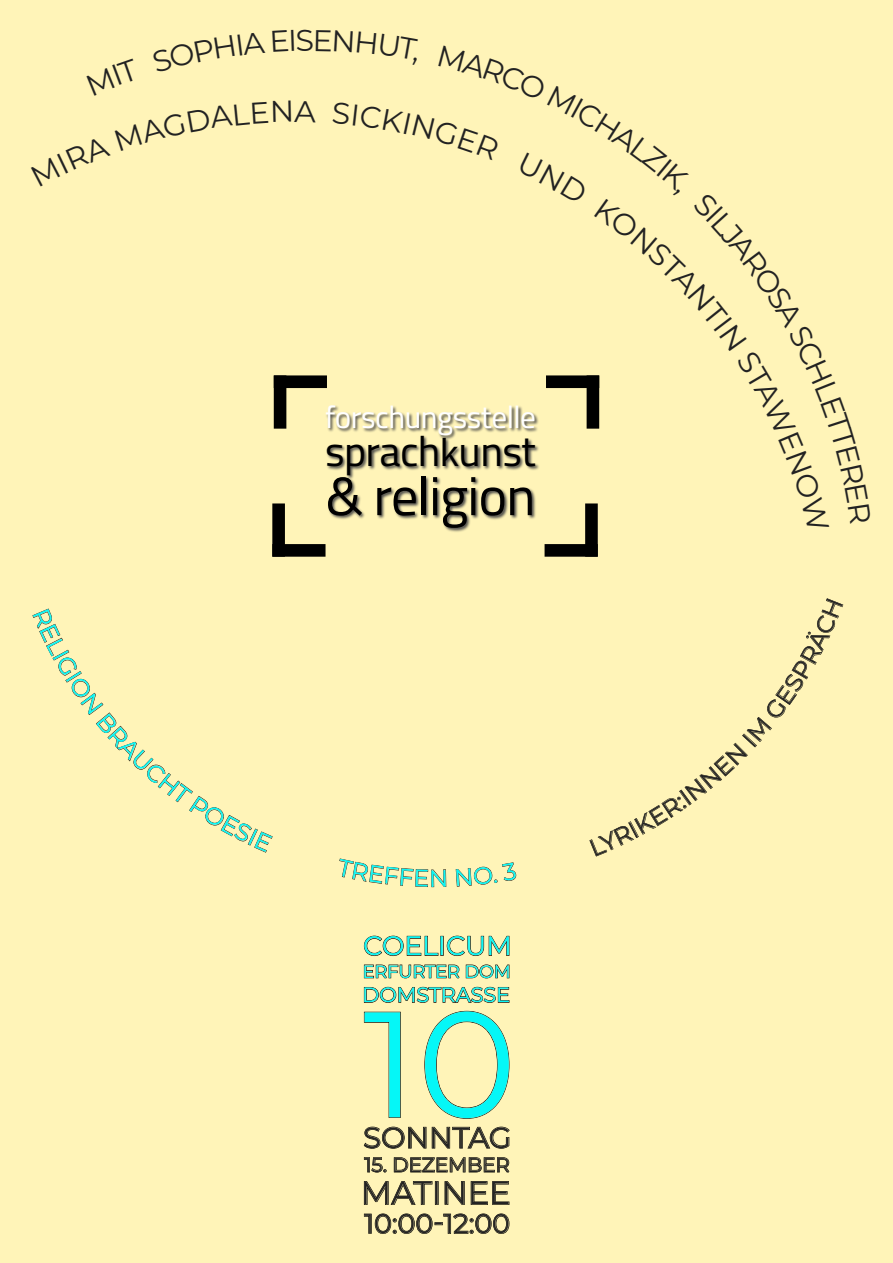
<style>
.page{position:relative;width:893px;height:1263px;background:#fff4b8}
.page>*{position:absolute;margin:0;border:0;box-sizing:border-box;transform-origin:0 0}
.t1{font:149.7px "Montserrat";color:#05f7f7}
.t2{font:54.3px "Cairo";letter-spacing:-.015em;color:#000}
.t3{font:42px "Cairo";letter-spacing:-.015em;color:#000}
.t4{font:32.1px "Montserrat";color:#222}
.t5{font:31.2px "Cairo";letter-spacing:-.015em;color:#fff}
.t6{font:29.1px "Montserrat";color:#222}
.t7{font:27px "Montserrat";color:#222}
.t8{font:26.7px "Montserrat";color:#05f7f7}
.t9{font:20.7px "Montserrat";color:#05f7f7}
.t10{font:19.8px "Montserrat";color:#222}
.t11{font:17.7px "Montserrat";color:#05f7f7}
.s1{font-family:"Source Han Sans HK";font-size:35.4px}
</style>
<div class="page">
<svg style="left:364px;top:936px;width:146px;height:298px"></svg>
<div style="left:545px;top:544px;width:53px;height:13px;background:#000"></div>
<div style="left:585px;top:503px;width:13px;height:54px;background:#000"></div>
<div style="left:272px;top:503px;width:13px;height:54px;background:#000"></div>
<div style="left:272px;top:544px;width:54px;height:13px;background:#000"></div>
<svg style="left:272px;top:375px;width:328px;height:157px"></svg>
<svg style="left:33px;top:609px;width:239px;height:243px"></svg>
<svg style="left:339px;top:859px;width:107px;height:28px"></svg>
<svg style="left:456px;top:863px;width:60px;height:23px"></svg>
<svg style="left:590px;top:599px;width:253px;height:257px"></svg>
<p class="t5" style="left:325px;top:395px;width:212px">forschungsstelle</p>
<h3 class="t3" style="left:325px;top:421px;width:212px">sprach<span class="s1">k</span>unst</h3>
<h2 class="t2" style="left:326px;top:456px;width:211px">&amp; religion</h2>
<p class="t8" style="left:363px;top:927px;width:150px">COELICUM</p>
<p class="t11" style="left:363px;top:959px;width:150px">ERFURTER DOM</p>
<p class="t9" style="left:362px;top:980px;width:149px">DOMSTRASSE</p>
<h1 class="t1" style="left:363px;top:961px;width:155px">10</h1>
<p class="t6" style="left:363px;top:1117px;width:150px">SONNTAG</p>
<p class="t10" style="left:364px;top:1151px;width:147px">15. DEZEMBER</p>
<p class="t4" style="left:361px;top:1171px;width:151px">MATINEE</p>
<p class="t7" style="left:364px;top:1205px;width:147px">10:00-12:00</p>
</div>
